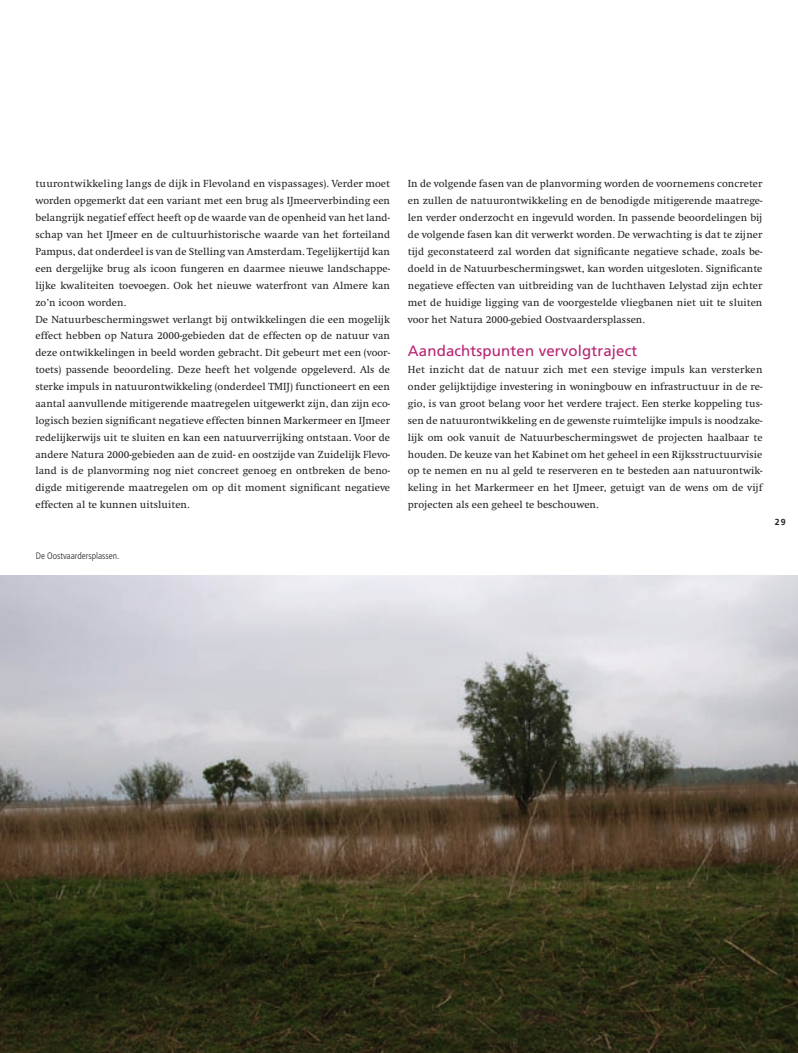
<style>
.page{position:relative;width:798px;height:1053px;background:#fff}
.page>*{position:absolute;margin:0;border:0;box-sizing:border-box;transform-origin:0 0}
._05_tussenkop{font:15px "Frutiger";letter-spacing:.01em;color:#b62270}
._06_broodtekst{font:10.62px/16.9px "Swift";letter-spacing:.005em;color:#231f20;text-align:justify}
._06_bijschrift{font:300 condensed 9.38px "Frutiger";color:#231f20}
.t1{font:700 8.75px "Frutiger";color:#231f20}
</style>
<div class="page">
<img style="left:0;top:575px;width:797px;height:477px">
<p class="_06_broodtekst" style="left:35px;top:176px;width:356px">tuurontwikkeling langs de dijk in Flevoland en vispassages). Verder moet worden opgemerkt dat een variant met een brug als IJmeerverbinding een belangrijk negatief effect heeft op de waarde van de openheid van het land&shy;schap van het IJmeer en de cultuurhistorische waarde van het forteiland Pampus, dat onderdeel is van de Stelling van Amsterdam. Tegelijkertijd kan een dergelijke brug als icoon fungeren en daarmee nieuwe landschappe&shy;lijke kwaliteiten toevoegen. Ook het nieuwe waterfront van Almere kan zo’n icoon worden.</p>
<p class="_06_broodtekst" style="left:35px;top:311px;width:356px">De Natuurbeschermingswet verlangt bij ontwikkelingen die een mogelijk effect hebben op Natura 2000-gebieden dat de effecten op de natuur van deze ontwikkelingen in beeld worden gebracht. Dit gebeurt met een (voor&shy;toets) passende beoordeling. Deze heeft het volgende opgeleverd. Als de sterke impuls in natuurontwikkeling (onderdeel TMIJ) functioneert en een aantal aanvullende mitigerende maatregelen uitgewerkt zijn, dan zijn eco&shy;logisch bezien significant negatieve effecten binnen Markermeer en IJmeer redelijkerwijs uit te sluiten en kan een natuurverrijking ontstaan. Voor de andere Natura 2000-gebieden aan de zuid- en oostzijde van Zuidelijk Flevo&shy;land is de planvorming nog niet concreet genoeg en ontbreken de beno&shy;digde mitigerende maatregelen om op dit moment significant negatieve effecten al te kunnen uitsluiten.</p>
<p class="_06_bijschrift" style="left:36px;top:550px;width:85px">De Oostvaardersplassen.</p>
<p class="_06_broodtekst" style="left:407px;top:176px;width:356px">In de volgende fasen van de planvorming worden de voornemens concreter en zullen de natuurontwikkeling en de benodigde mitigerende maatrege&shy;len verder onderzocht en ingevuld worden. In passende beoordelingen bij de volgende fasen kan dit verwerkt worden. De verwachting is dat te zijner tijd geconstateerd zal worden dat significante negatieve schade, zoals be&shy;doeld in de Natuurbeschermingswet, kan worden uitgesloten. Significante negatieve effecten van uitbreiding van de luchthaven Lelystad zijn echter met de huidige ligging van de voorgestelde vliegbanen niet uit te sluiten voor het Natura 2000-gebied Oostvaardersplassen.</p>
<p class="_05_tussenkop" style="left:407px;top:342px;width:231px">Aandachtspunten vervolgtraject</p>
<p class="_06_broodtekst" style="left:407px;top:361px;width:356px">Het inzicht dat de natuur zich met een stevige impuls kan versterken onder gelijktijdige investering in woningbouw en infrastructuur in de re&shy;gio, is van groot belang voor het verdere traject. Een sterke koppeling tus&shy;sen de natuurontwikkeling en de gewenste ruimtelijke impuls is noodzake&shy;lijk om ook vanuit de Natuurbeschermingswet de projecten haalbaar te houden. De keuze van het Kabinet om het geheel in een Rijksstructuurvisie op te nemen en nu al geld te reserveren en te besteden aan natuurontwik&shy;keling in het Markermeer en het IJmeer, getuigt van de wens om de vijf projecten als een geheel te beschouwen.</p>
<p class="t1" style="left:774px;top:517px;width:12px">29</p>
</div>
